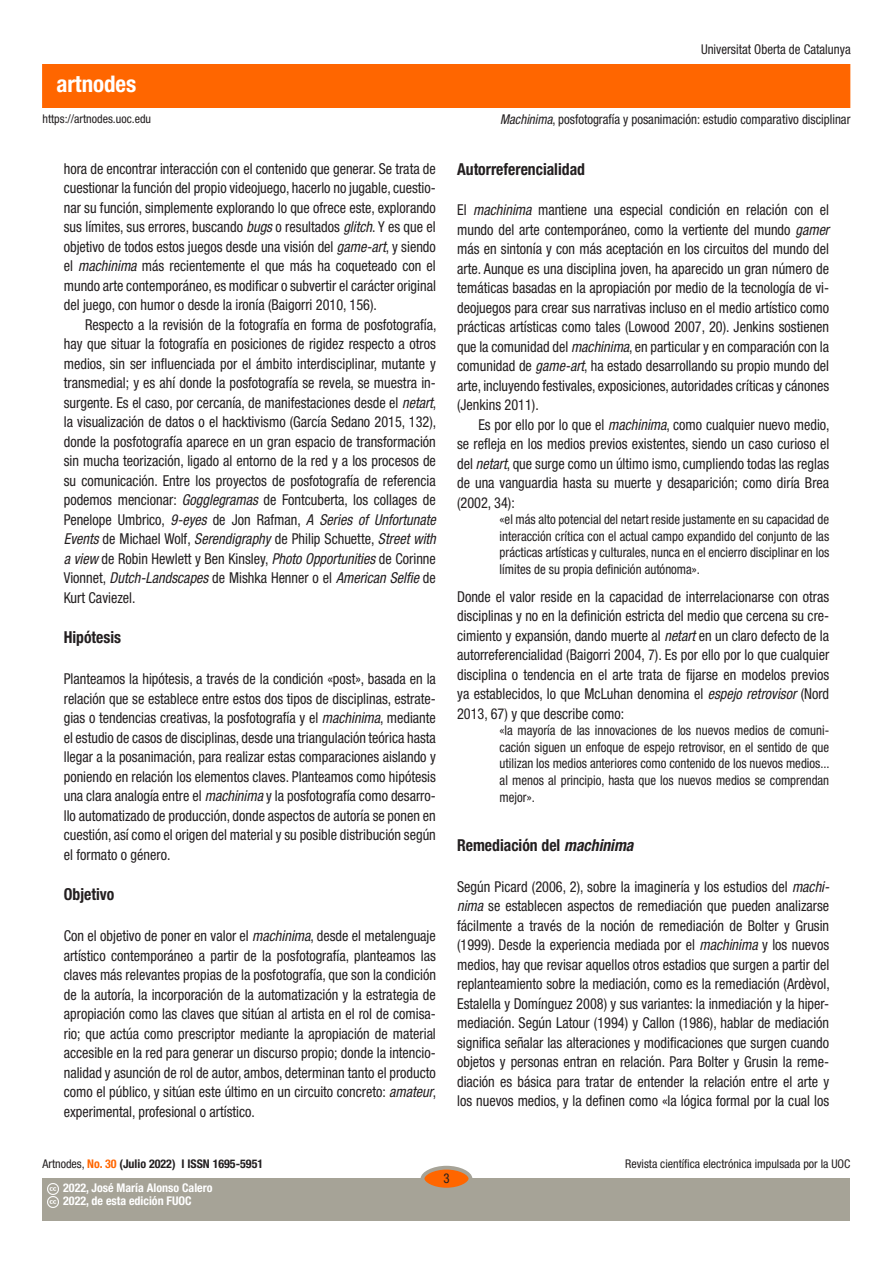
<style>
.page{position:relative;width:893px;height:1263px;background:#fff}
.page>*{position:absolute;margin:0;border:0;box-sizing:border-box;transform-origin:0 0}
.t1{font:700 condensed 22.95px "Helvetica Neue LT Std";color:#fff}
._03_apartat_2{font:700 condensed 16.5px "Helvetica Neue LT Std";color:#231f20;scale:.95 1}
._02_texto_base_1{font:condensed 15px/19.5px "Helvetica Neue LT Std";color:#231f20;text-align:justify;scale:.95 1}
._02_texto_base{font:condensed 15px/19.5px "Helvetica Neue LT Std";color:#231f20;text-align:justify;scale:.95 1}
._02_texto_base_entra{font:condensed 13.5px/16.5px "Helvetica Neue LT Std";color:#231f20;text-align:justify;scale:.95 1}
.t2{font:condensed 12px "Helvetica Neue LT Std";color:#231f20}
.t3{font:700 condensed 12px/13.5px "Helvetica Neue LT Std";color:#fff}
.t4{font:700 condensed 12px "Helvetica Neue LT Std";color:#231f20}
.s1{font-style:italic}
.s2{font-weight:400}
.s3{color:#f60}
</style>
<div class="page">
<div style="left:43px;top:65px;width:807px;height:42px;background:#f60"></div>
<div style="left:43px;top:1178px;width:807px;height:42px;background:#a6a397"></div>
<div style="left:422px;top:1168px;width:48px;height:21px;background:#f60;border-radius:50%"></div>
<div style="left:421px;top:1166px;width:51px;height:25px;border:4px solid #a6a397;border-radius:50%"></div>
<svg style="left:47px;top:1183px;width:11px;height:25px"></svg>
<h1 class="t1" style="left:56px;top:69px;width:81px">artnodes</h1>
<p class="_02_texto_base_entra" style="left:701px;top:41px;width:159px">Universitat Oberta de Catalunya</p>
<p class="t2" style="left:43px;top:112px;width:110px">https://artnodes.uoc.edu</p>
<p class="_02_texto_base_entra" style="left:500px;top:111px;width:370px"><span class="s1">Machinima</span>, posfotografía y posanimación: estudio comparativo disciplinar</p>
<p class="_02_texto_base" style="left:64px;top:158px;width:393px">hora de encontrar interacción con el contenido que generar. Se trata de cuestionar la función del propio videojuego, hacerlo no jugable, cuestio&shy;nar su función, simplemente explorando lo que ofrece este, explorando sus límites, sus errores, buscando <span class="s1">bugs</span> o resultados <span class="s1">glitch</span>. Y es que el objetivo de todos estos juegos desde una visión del <span class="s1">game-art</span>, y siendo el <span class="s1">machinima</span> más recientemente el que más ha coqueteado con el mundo arte contemporáneo, es modificar o subvertir el carácter original del juego, con humor o desde la ironía (Baigorri 2010, 156).</p>
<p class="_02_texto_base" style="left:64px;top:314px;width:394px;text-indent:21px">Respecto a la revisión de la fotografía en forma de posfotografía, hay que situar la fotografía en posiciones de rigidez respecto a otros medios, sin ser influenciada por el ámbito interdisciplinar, mutante y transmedial; y es ahí donde la posfotografía se revela, se muestra in&shy;surgente. Es el caso, por cercanía, de manifestaciones desde el <span class="s1">netart</span>, la visualización de datos o el hacktivismo (García Sedano 2015, 132), donde la posfotografía aparece en un gran espacio de transformación sin mucha teorización, ligado al entorno de la red y a los procesos de su comunicación. Entre los proyectos de posfotografía de referencia podemos mencionar: <span class="s1">Gogglegramas</span> de Fontcuberta, los collages de Penelope Umbrico, <span class="s1">9-eyes</span> de Jon Rafman, <span class="s1">A Series of Unfortunate Events</span> de Michael Wolf, <span class="s1">Serendigraphy</span> de Philip Schuette, <span class="s1">Street with a view</span> de Robin Hewlett y Ben Kinsley, <span class="s1">Photo Opportunities</span> de Corinne Vionnet, <span class="s1">Dutch-Landscapes</span> de Mishka Henner o el <span class="s1">American Selfie</span> de Kurt Caviezel.</p>
<h3 class="_03_apartat_2" style="left:64px;top:627px;width:62px">Hipótesis</h3>
<p class="_02_texto_base_1" style="left:64px;top:669px;width:393px">Planteamos la hipótesis, a través de la condición «post», basada en la relación que se establece entre estos dos tipos de disciplinas, estrate&shy;gias o tendencias creativas, la posfotografía y el <span class="s1">machinima</span>, mediante el estudio de casos de disciplinas, desde una triangulación teórica hasta llegar a la posanimación, para realizar estas comparaciones aislando y poniendo en relación los elementos claves. Planteamos como hipótesis una clara analogía entre el <span class="s1">machinima</span> y la posfotografía como desarro&shy;llo automatizado de producción, donde aspectos de autoría se ponen en cuestión, así como el origen del material y su posible distribución según el formato o género.</p>
<h3 class="_03_apartat_2" style="left:64px;top:884px;width:55px">Objetivo</h3>
<p class="_02_texto_base_1" style="left:64px;top:926px;width:394px">Con el objetivo de poner en valor el <span class="s1">machinima</span>, desde el metalenguaje artístico contemporáneo a partir de la posfotografía, planteamos las claves más relevantes propias de la posfotografía, que son la condición de la autoría, la incorporación de la automatización y la estrategia de apropiación como las claves que sitúan al artista en el rol de comisa&shy;rio; que actúa como prescriptor mediante la apropiación de material accesible en la red para generar un discurso propio; donde la intencio&shy;nalidad y asunción de rol de autor, ambos, determinan tanto el producto como el público, y sitúan este último en un circuito concreto: <span class="s1">amateur</span>, experimental, profesional o artístico.</p>
<h3 class="_03_apartat_2" style="left:457px;top:159px;width:136px">Autorreferencialidad</h3>
<p class="_02_texto_base_1" style="left:457px;top:200px;width:393px">El <span class="s1">machinima</span> mantiene una especial condición en relación con el mundo del arte contemporáneo, como la vertiente del mundo <span class="s1">gamer </span>más en sintonía y con más aceptación en los circuitos del mundo del arte. Aunque es una disciplina joven, ha aparecido un gran número de temáticas basadas en la apropiación por medio de la tecnología de vi&shy;deojuegos para crear sus narrativas incluso en el medio artístico como prácticas artísticas como tales (Lowood 2007, 20). Jenkins sostienen que la comunidad del <span class="s1">machinima</span>, en particular y en comparación con la comunidad de <span class="s1">game-art</span>, ha estado desarrollando su propio mundo del arte, incluyendo festivales, exposiciones, autoridades críticas y cánones (Jenkins 2011).</p>
<p class="_02_texto_base" style="left:457px;top:415px;width:394px;text-indent:21px">Es por ello por lo que el <span class="s1">machinima</span>, como cualquier nuevo medio, se refleja en los medios previos existentes, siendo un caso curioso el del <span class="s1">netart</span>, que surge como un último ismo, cumpliendo todas las reglas de una vanguardia hasta su muerte y desaparición; como diría Brea (2002, 34):</p>
<p class="_02_texto_base_entra" style="left:500px;top:511px;width:348px">«el más alto potencial del netart reside justamente en su capacidad de interacción crítica con el actual campo expandido del conjunto de las prácticas artísticas y culturales, nunca en el encierro disciplinar en los límites de su propia definición autónoma».</p>
<p class="_02_texto_base_1" style="left:457px;top:587px;width:393px">Donde el valor reside en la capacidad de interrelacionarse con otras disciplinas y no en la definición estricta del medio que cercena su cre&shy;cimiento y expansión, dando muerte al <span class="s1">netart</span> en un claro defecto de la autorreferencialidad (Baigorri 2004, 7). Es por ello por lo que cualquier disciplina o tendencia en el arte trata de fijarse en modelos previos ya establecidos, lo que McLuhan denomina el <span class="s1">espejo retrovisor</span> (Nord 2013, 67) y que describe como:</p>
<p class="_02_texto_base_entra" style="left:500px;top:722px;width:349px">«la mayoría de las innovaciones de los nuevos medios de comuni&shy;cación siguen un enfoque de espejo retrovisor, en el sentido de que utilizan los medios anteriores como contenido de los nuevos medios... al menos al principio, hasta que los nuevos medios se comprendan mejor».</p>
<h3 class="_03_apartat_2" style="left:457px;top:835px;width:187px">Remediación del <span class="s1">machinima</span></h3>
<p class="_02_texto_base_1" style="left:457px;top:876px;width:394px">Según Picard (2006, 2), sobre la imaginería y los estudios del <span class="s1">machi&shy;nima</span> se establecen aspectos de remediación que pueden analizarse fácilmente a través de la noción de remediación de Bolter y Grusin (1999). Desde la experiencia mediada por el <span class="s1">machinima</span> y los nuevos medios, hay que revisar aquellos otros estadios que surgen a partir del replanteamiento sobre la mediación, como es la remediación (Ardèvol, Estalella y Domínguez 2008) y sus variantes: la inmediación y la hiper&shy;mediación. Según Latour (1994) y Callon (1986), hablar de mediación significa señalar las alteraciones y modificaciones que surgen cuando objetos y personas entran en relación. Para Bolter y Grusin la reme&shy;diación es básica para tratar de entender la relación entre el arte y los nuevos medios, y la definen como «la lógica formal por la cual los</p>
<p class="t4" style="left:43px;top:1157px;width:222px"><span class="s2">Artnodes,</span> <span class="s3">No. 30</span> (Julio 2022) I ISSN 1695-5951</p>
<p class="t2" style="left:625px;top:1157px;width:227px">Revista científica electrónica impulsada por la UOC</p>
<p class="t3" style="left:63px;top:1181px;width:151px">2022, José María Alonso Calero<br>2022, de esta edición FUOC</p>
<p class="_02_texto_base_entra" style="left:443px;top:1170px;width:8px">3</p>
</div>
